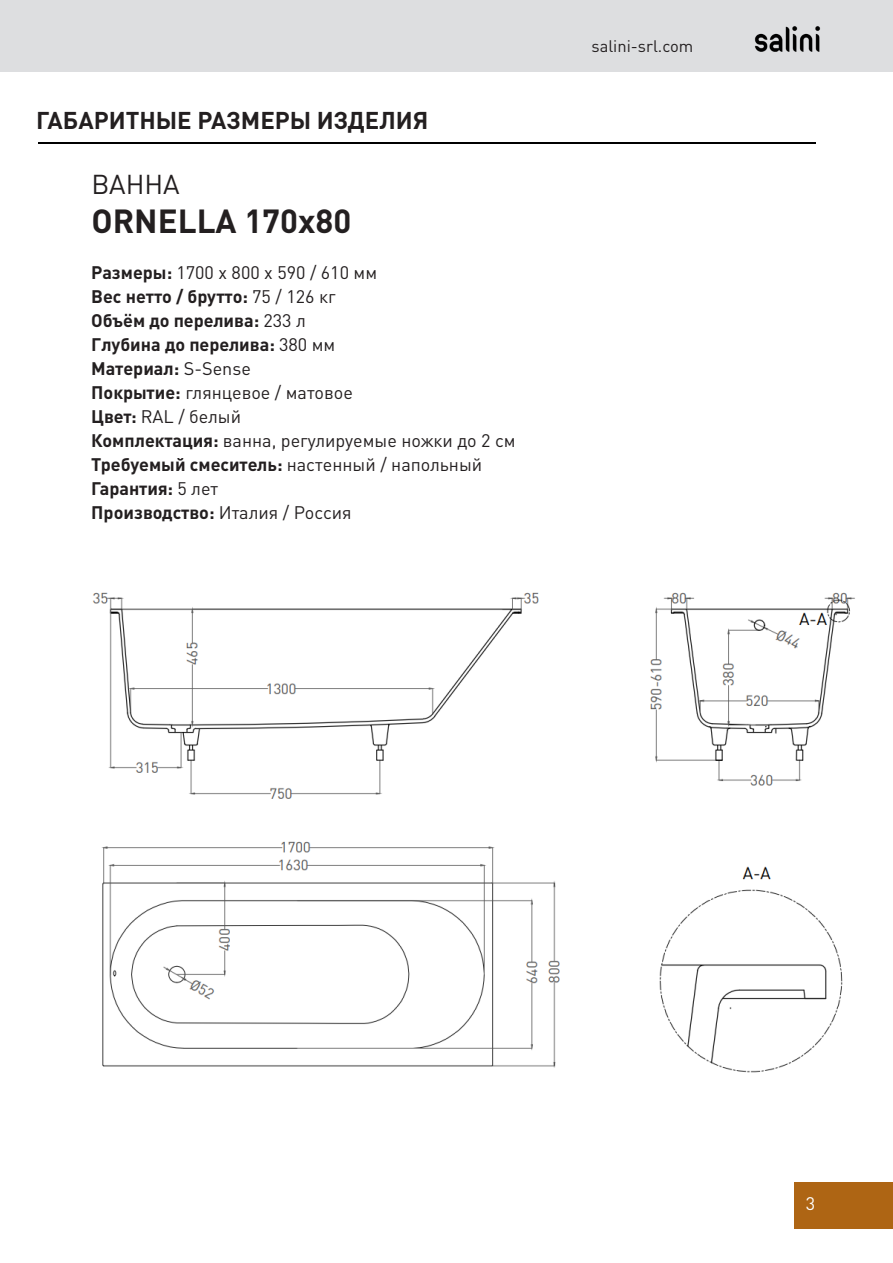
<style>
.page{position:relative;width:893px;height:1263px;background:#fff}
.page>*{position:absolute;margin:0;border:0;box-sizing:border-box;transform-origin:0 0}
.t1{font:700 33px "DIN Pro";color:#231f20}
.t2{font:27px "DIN Pro";letter-spacing:-.005em;color:#231f20}
.t3{font:700 24px "DIN Pro";color:#231f20}
.t4{font:700 18px "DIN Pro";color:#231f20}
.t5{font:18px "DIN Pro";color:#231f20}
.t6{font:18px "DIN Pro";color:#fff}
.t7{font:16.5px "DIN Pro";color:#231f20}
.s1{font-weight:700}
.s2{font-weight:400}
</style>
<div class="page">
<div style="left:0;top:0;width:892px;height:72px;background:#dddee0"></div>
<img style="left:754px;top:26px;width:67px;height:26px">
<hr style="left:38px;top:142px;width:778px;height:2px;background:#000">
<div style="left:794px;top:1183px;width:99px;height:46px;background:#ae6514"></div>
<img style="left:92px;top:592px;width:763px;height:481px">
<p class="t3" style="left:36px;top:100px;width:394px">ГАБАРИТНЫЕ РАЗМЕРЫ ИЗДЕЛИЯ</p>
<p class="t2" style="left:91px;top:163px;width:90px">ВАННА</p>
<p class="t1" style="left:91px;top:194px;width:261px">ORNELLA 170х80</p>
<p class="t5" style="left:91px;top:258px;width:287px"><span class="s1">Размеры:</span> 1700 x 800 x 590 / 610 мм</p>
<p class="t4" style="left:91px;top:281px;width:246px">Вес нетто / брутто: <span class="s2">75 / 126 кг</span></p>
<p class="t4" style="left:91px;top:305px;width:216px">Объём до перелива: <span class="s2">233 л</span></p>
<p class="t4" style="left:91px;top:329px;width:246px">Глубина до перелива: <span class="s2">380 мм</span></p>
<p class="t4" style="left:91px;top:353px;width:161px">Материал: <span class="s2">S-Sense</span></p>
<p class="t5" style="left:91px;top:378px;width:263px"><span class="s1">Покрытие:</span> глянцевое / матовое</p>
<p class="t5" style="left:91px;top:402px;width:151px"><span class="s1">Цвет:</span> RAL / белый</p>
<p class="t5" style="left:91px;top:426px;width:426px"><span class="s1">Комплектация:</span> ванна, регулируемые ножки до 2 см</p>
<p class="t4" style="left:91px;top:449px;width:393px">Требуемый смеситель: <span class="s2">настенный / напольный</span></p>
<p class="t4" style="left:91px;top:473px;width:128px">Гарантия: <span class="s2">5 лет</span></p>
<p class="t4" style="left:91px;top:497px;width:262px">Производство: <span class="s2">Италия / Россия</span></p>
<p class="t7" style="left:592px;top:33px;width:103px">salini-srl.com</p>
<p class="t6" style="left:806px;top:1189px;width:11px">3</p>
</div>
